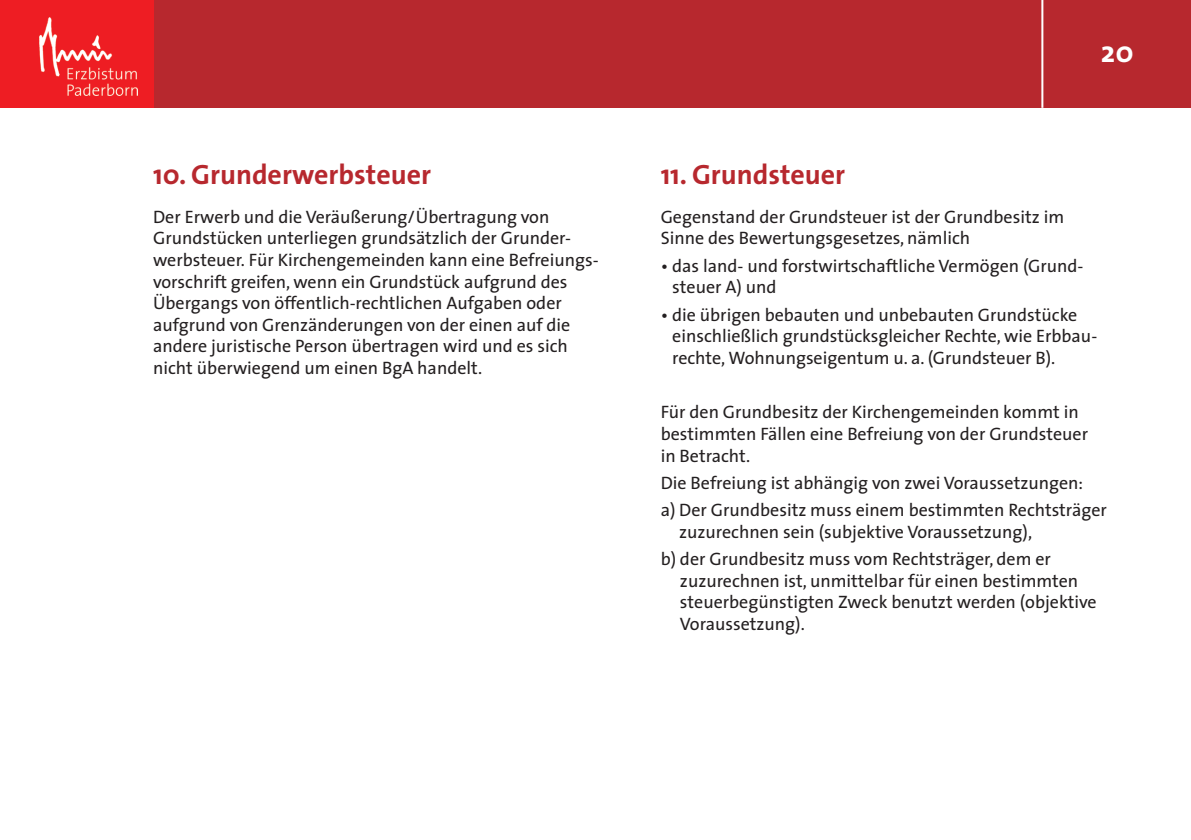
<style>
.page{position:relative;width:1191px;height:840px;background:#fff}
.page>*{position:absolute;margin:0;border:0;box-sizing:border-box;transform-origin:0 0}
.t1{font:700 30px "The Sans";color:#fff}
.t2{font:700 28px "The Sans";color:#b7282e}
.t3{font:18px/21.6px "The Sans";color:#231f20}
</style>
<div class="page">
<div style="left:0;top:0;width:1191px;height:108px;background:#b7282e"></div>
<div style="left:0;top:0;width:153px;height:108px;background:#ee1d23"></div>
<hr style="left:1041px;top:0;width:2px;height:108px;background:#fff">
<img style="left:40px;top:17px;width:97px;height:78px">
<h2 class="t2" style="left:153px;top:164px;width:279px">10. Grunderwerbsteuer</h2>
<p class="t3" style="left:153px;top:207px;width:447px">Der Erwerb und die Veräußerung/Übertragung von Grundstücken unterliegen grundsätzlich der Grunder&shy;werbsteuer. Für Kirchengemeinden kann eine Befreiungs&shy;vorschrift greifen, wenn ein Grundstück aufgrund des Übergangs von öffentlich-rechtlichen Aufgaben oder aufgrund von Grenzänderungen von der einen auf die andere juristische Person übertragen wird und es sich nicht überwiegend um einen BgA handelt.</p>
<h1 class="t1" style="left:1101px;top:40px;width:34px">20</h1>
<h2 class="t2" style="left:660px;top:164px;width:186px">11. Grundsteuer</h2>
<p class="t3" style="left:660px;top:207px;width:405px">Gegenstand der Grundsteuer ist der Grundbesitz im<br>Sinne des Bewertungsgesetzes, nämlich</p>
<p class="t3" style="left:672px;top:256px;width:413px;text-indent:-12px">• das land- und forstwirtschaftliche Vermögen (Grund&shy;steuer A) und</p>
<p class="t3" style="left:672px;top:305px;width:427px;text-indent:-12px">• die übrigen bebauten und unbebauten Grundstücke einschließlich grundstücksgleicher Rechte, wie Erbbau&shy;rechte, Wohnungseigentum u. a. (Grundsteuer B).</p>
<p class="t3" style="left:660px;top:403px;width:429px">Für den Grundbesitz der Kirchengemeinden kommt in bestimmten Fällen eine Befreiung von der Grundsteuer in Betracht.</p>
<p class="t3" style="left:660px;top:471px;width:448px;line-height:27.2px">Die Befreiung ist abhängig von zwei Voraussetzungen:<br>a) Der Grundbesitz muss einem bestimmten Rechtsträger</p>
<p class="t3" style="left:660px;top:519px;width:392px;line-height:27.2px;text-align:center">zuzurechnen sein (subjektive Voraussetzung),<br>b) der Grundbesitz muss vom Rechtsträger, dem er</p>
<p class="t3" style="left:680px;top:571px;width:418px">zuzurechnen ist, unmittelbar für einen bestimmten steuerbegünstigten Zweck benutzt werden (objektive<br>Voraussetzung).</p>
</div>
